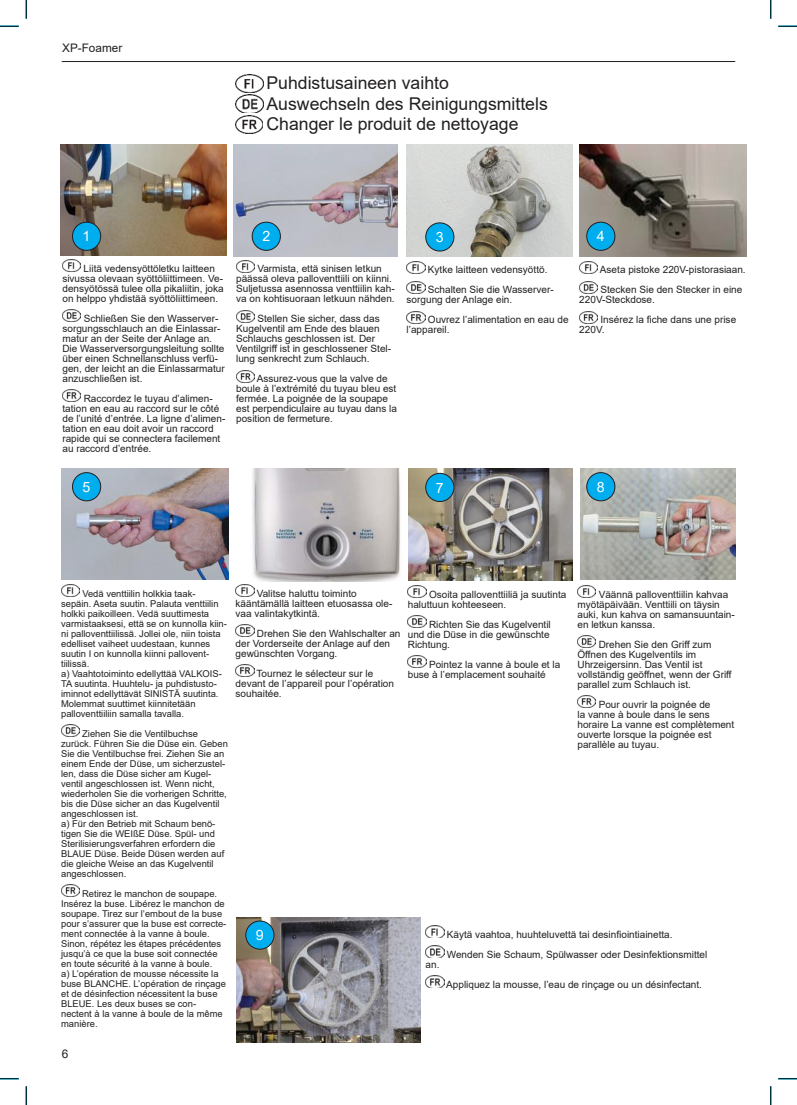
<style>
.page{position:relative;width:797px;height:1105px;background:#fff}
.page>*{position:absolute;margin:0;border:0;box-sizing:border-box;transform-origin:0 0}
.t1{font:17.62px/20.5px "Arial";color:#221f1f}
.t2{font:14.25px "Arial";color:#fff}
.t3{font:11.88px "Arial";color:#221f1f}
.t4{font:11.75px "Arial";color:#221f1f}
.t5{font:10px/10px "Arial";color:#221f1f}
.t6{font:9.38px/10px "Arial";color:#221f1f}
</style>
<div class="page">
<hr style="left:62px;top:61px;width:673px;height:1px;background:#221f1f">
<img style="left:60px;top:144px;width:166px;height:112px">
<img style="left:406px;top:145px;width:166px;height:112px">
<img style="left:235px;top:115px;width:28px;height:18px">
<img style="left:235px;top:74px;width:28px;height:18px">
<img style="left:235px;top:95px;width:28px;height:18px">
<img style="left:579px;top:145px;width:167px;height:111px">
<div style="left:72px;top:222px;width:29px;height:28px;background:#00adef;border-radius:50%"></div>
<div style="left:72px;top:222px;width:29px;height:28px;border:1px solid #221f1f;border-radius:50%"></div>
<img style="left:233px;top:145px;width:164px;height:111px">
<div style="left:252px;top:222px;width:28px;height:28px;background:#00adef;border-radius:50%"></div>
<div style="left:252px;top:222px;width:28px;height:28px;border:1px solid #221f1f;border-radius:50%"></div>
<div style="left:426px;top:223px;width:28px;height:28px;background:#00adef;border-radius:50%"></div>
<div style="left:425px;top:223px;width:29px;height:28px;border:1px solid #221f1f;border-radius:50%"></div>
<div style="left:586px;top:222px;width:29px;height:28px;background:#00adef;border-radius:50%"></div>
<div style="left:586px;top:222px;width:29px;height:28px;border:1px solid #221f1f;border-radius:50%"></div>
<img style="left:579px;top:261px;width:18px;height:12px">
<img style="left:579px;top:281px;width:18px;height:12px">
<img style="left:579px;top:311px;width:18px;height:12px">
<img style="left:62px;top:468px;width:166px;height:112px">
<img style="left:62px;top:259px;width:19px;height:13px">
<img style="left:62px;top:309px;width:19px;height:13px">
<img style="left:62px;top:389px;width:19px;height:13px">
<img style="left:252px;top:469px;width:320px;height:112px">
<img style="left:580px;top:468px;width:155px;height:112px">
<img style="left:236px;top:917px;width:185px;height:125px">
<div style="left:72px;top:473px;width:29px;height:28px;background:#00adef;border-radius:50%"></div>
<div style="left:72px;top:472px;width:29px;height:29px;border:1px solid #221f1f;border-radius:50%"></div>
<svg style="left:252px;top:473px;width:28px;height:28px"></svg>
<div style="left:252px;top:472px;width:28px;height:29px;border:1px solid #221f1f;border-radius:50%"></div>
<div style="left:426px;top:473px;width:28px;height:28px;background:#00adef;border-radius:50%"></div>
<div style="left:425px;top:473px;width:29px;height:29px;border:1px solid #221f1f;border-radius:50%"></div>
<div style="left:586px;top:473px;width:29px;height:28px;background:#00adef;border-radius:50%"></div>
<div style="left:586px;top:472px;width:29px;height:29px;border:1px solid #221f1f;border-radius:50%"></div>
<div style="left:246px;top:921px;width:28px;height:28px;background:#00adef;border-radius:50%"></div>
<div style="left:246px;top:921px;width:28px;height:28px;border:1px solid #221f1f;border-radius:50%"></div>
<img style="left:236px;top:260px;width:19px;height:12px">
<img style="left:236px;top:310px;width:19px;height:12px">
<img style="left:236px;top:370px;width:19px;height:12px">
<img style="left:406px;top:261px;width:19px;height:12px">
<img style="left:406px;top:281px;width:19px;height:12px">
<img style="left:406px;top:311px;width:19px;height:12px">
<img style="left:61px;top:585px;width:19px;height:12px">
<img style="left:61px;top:725px;width:19px;height:12px">
<img style="left:61px;top:885px;width:19px;height:12px">
<img style="left:235px;top:585px;width:19px;height:12px">
<img style="left:235px;top:625px;width:19px;height:12px">
<img style="left:235px;top:665px;width:19px;height:12px">
<img style="left:408px;top:586px;width:18px;height:12px">
<img style="left:408px;top:616px;width:18px;height:12px">
<img style="left:408px;top:656px;width:18px;height:12px">
<img style="left:577px;top:586px;width:19px;height:12px">
<img style="left:577px;top:636px;width:19px;height:12px">
<img style="left:577px;top:696px;width:19px;height:12px">
<img style="left:425px;top:926px;width:19px;height:12px">
<img style="left:425px;top:946px;width:19px;height:12px">
<img style="left:425px;top:976px;width:19px;height:12px">
<svg style="left:0;top:25px;width:19px;height:2px"></svg>
<svg style="left:778px;top:25px;width:19px;height:2px"></svg>
<svg style="left:0;top:1078px;width:19px;height:1px"></svg>
<svg style="left:778px;top:1078px;width:19px;height:1px"></svg>
<svg style="left:25px;top:0;width:2px;height:19px"></svg>
<svg style="left:25px;top:1086px;width:2px;height:19px"></svg>
<svg style="left:770px;top:0;width:1px;height:19px"></svg>
<svg style="left:770px;top:1086px;width:1px;height:19px"></svg>
<p class="t4" style="left:62px;top:41px;width:62px">XP-Foamer</p>
<h1 class="t1" style="left:266px;top:74px;width:283px">Puhdistusaineen vaihto<br>Auswechseln des Reinigungsmittels</h1>
<h1 class="t1" style="left:266px;top:116px;width:253px">Changer le produit de nettoyage</h1>
<h2 class="t2" style="left:83px;top:231px;width:9px">1</h2>
<h2 class="t2" style="left:262px;top:231px;width:9px">2</h2>
<h2 class="t2" style="left:436px;top:232px;width:9px">3</h2>
<h2 class="t2" style="left:597px;top:231px;width:9px">4</h2>
<p class="t5" style="left:600px;top:261px;width:147px;line-height:20px">Aseta pistoke 220V-pistorasiaan.<br>Stecken Sie den Stecker in eine</p>
<p class="t5" style="left:600px;top:291px;width:137px;line-height:20px;text-indent:-21px">220V-Steckdose.<br>Insérez la fiche dans une prise</p>
<p class="t5" style="left:579px;top:326px;width:27px">220V.</p>
<p class="t5" style="left:62px;top:264px;width:163px;text-indent:21px">Liitä vedensyöttöletku laitteen sivussa olevaan syöttöliittimeen. Ve&shy;densyötössä tulee olla pikaliitin, joka on helppo yhdistää syöttöliittimeen.</p>
<p class="t5" style="left:62px;top:314px;width:164px;text-indent:21px">Schließen Sie den Wasserver&shy;sorgungsschlauch an die Einlassar&shy;matur an der Seite der Anlage an.<br>Die Wasserversorgungsleitung sollte über einen Schnellanschluss verfü&shy;gen, der leicht an die Einlassarmatur anzuschließen ist.</p>
<p class="t5" style="left:62px;top:394px;width:164px;text-indent:21px">Raccordez le tuyau d’alimen&shy;tation en eau au raccord sur le côté de l’unité d’entrée. La ligne d’alimen&shy;tation en eau doit avoir un raccord rapide qui se connectera facilement au raccord d’entrée.</p>
<h2 class="t2" style="left:83px;top:481px;width:9px">5</h2>
<h2 class="t2" style="left:436px;top:482px;width:9px">7</h2>
<h2 class="t2" style="left:597px;top:481px;width:9px">8</h2>
<p class="t5" style="left:236px;top:265px;width:160px;text-indent:21px">Varmista, että sinisen letkun päässä oleva palloventtiili on kiinni.<br>Suljetussa asennossa venttiilin kah&shy;va on kohtisuoraan letkuun nähden.</p>
<p class="t5" style="left:236px;top:315px;width:156px;text-indent:21px">Stellen Sie sicher, dass das<br>Kugelventil am Ende des blauen<br>Schlauchs geschlossen ist. Der<br>Ventilgriff ist in geschlossener Stel&shy;lung senkrecht zum Schlauch.</p>
<p class="t5" style="left:236px;top:375px;width:162px;text-indent:21px">Assurez-vous que la valve de boule à l’extrémité du tuyau bleu est fermée. La poignée de la soupape est perpendiculaire au tuyau dans la position de fermeture.</p>
<p class="t5" style="left:428px;top:260px;width:127px;line-height:20px">Kytke laitteen vedensyöttö.<br>Schalten Sie die Wasserver-</p>
<p class="t5" style="left:428px;top:290px;width:142px;line-height:20px;text-indent:-21px">sorgung der Anlage ein.<br>Ouvrez l’alimentation en eau de</p>
<p class="t5" style="left:406px;top:325px;width:44px">l’appareil.</p>
<p class="t6" style="left:61px;top:589px;width:167px;text-indent:21px">Vedä venttiilin holkkia taak&shy;sepäin. Aseta suutin. Palauta venttiilin holkki paikoilleen. Vedä suuttimesta varmistaaksesi, että se on kunnolla kiin&shy;ni palloventtiilissä. Jollei ole, niin toista edelliset vaiheet uudestaan, kunnes suutin I on kunnolla kiinni pallovent&shy;tiilissä.<br>a) Vaahtotoiminto edellyttää VALKOIS-TA suutinta. Huuhtelu- ja puhdistusto&shy;iminnot edellyttävät SINISTÄ suutinta.<br>Molemmat suuttimet kiinnitetään palloventtiiliin samalla tavalla.</p>
<p class="t6" style="left:61px;top:729px;width:168px;text-indent:21px">Ziehen Sie die Ventilbuchse zurück. Führen Sie die Düse ein. Geben Sie die Ventilbuchse frei. Ziehen Sie an einem Ende der Düse, um sicherzustel&shy;len, dass die Düse sicher am Kugel&shy;ventil angeschlossen ist. Wenn nicht, wiederholen Sie die vorherigen Schritte, bis die Düse sicher an das Kugelventil angeschlossen ist.<br>a) Für den Betrieb mit Schaum benö&shy;tigen Sie die WEIßE Düse. Spül- und Sterilisierungsverfahren erfordern die BLAUE Düse. Beide Düsen werden auf die gleiche Weise an das Kugelventil angeschlossen.</p>
<p class="t6" style="left:61px;top:889px;width:167px;text-indent:21px">Retirez le manchon de soupape.<br>Insérez la buse. Libérez le manchon de soupape. Tirez sur l’embout de la buse pour s’assurer que la buse est correcte&shy;ment connectée à la vanne à boule.<br>Sinon, répétez les étapes précédentes jusqu’à ce que la buse soit connectée en toute sécurité à la vanne à boule.<br>a) L’opération de mousse nécessite la buse BLANCHE. L’opération de rinçage et de désinfection nécessitent la buse BLEUE. Les deux buses se con&shy;nectent à la vanne à boule de la même manière.</p>
<p class="t5" style="left:235px;top:589px;width:158px;text-indent:21px">Valitse haluttu toiminto kääntämällä laitteen etuosassa ole&shy;vaa valintakytkintä.</p>
<p class="t5" style="left:235px;top:629px;width:166px;text-indent:21px">Drehen Sie den Wahlschalter an der Vorderseite der Anlage auf den gewünschten Vorgang.</p>
<p class="t5" style="left:235px;top:669px;width:160px;text-indent:21px">Tournez le sélecteur sur le devant de l’appareil pour l’opération souhaitée.</p>
<h2 class="t2" style="left:256px;top:930px;width:9px">9</h2>
<p class="t5" style="left:408px;top:590px;width:160px;text-indent:21px">Osoita palloventtiiliä ja suutinta haluttuun kohteeseen.</p>
<p class="t5" style="left:408px;top:620px;width:144px;text-indent:21px">Richten Sie das Kugelventil und die Düse in die gewünschte<br>Richtung.</p>
<p class="t5" style="left:408px;top:660px;width:154px;text-indent:21px">Pointez la vanne à boule et la buse à l’emplacement souhaité</p>
<p class="t5" style="left:577px;top:590px;width:159px;text-indent:21px">Väännä palloventtiilin kahvaa myötäpäivään. Venttiili on täysin auki, kun kahva on samansuuntain&shy;en letkun kanssa.</p>
<p class="t5" style="left:577px;top:639px;width:156px;text-indent:21px">Drehen Sie den Griff zum<br>Öffnen des Kugelventils im<br>Uhrzeigersinn. Das Ventil ist vollständig geöffnet, wenn der Griff parallel zum Schlauch ist.</p>
<p class="t5" style="left:577px;top:700px;width:158px;text-indent:21px">Pour ouvrir la poignée de<br>la vanne à boule dans le sens horaire La vanne est complètement ouverte lorsque la poignée est parallèle au tuyau.</p>
<p class="t5" style="left:425px;top:960px;width:15px">an.</p>
<p class="t5" style="left:447px;top:924px;width:262px;line-height:20px">Käytä vaahtoa, huuhteluvettä tai desinfiointiainetta.<br>Wenden Sie Schaum, Spülwasser oder Desinfektionsmittel</p>
<p class="t5" style="left:446px;top:980px;width:257px">Appliquez la mousse, l’eau de rinçage ou un désinfectant.</p>
<p class="t3" style="left:62px;top:1049px;width:8px">6</p>
</div>
